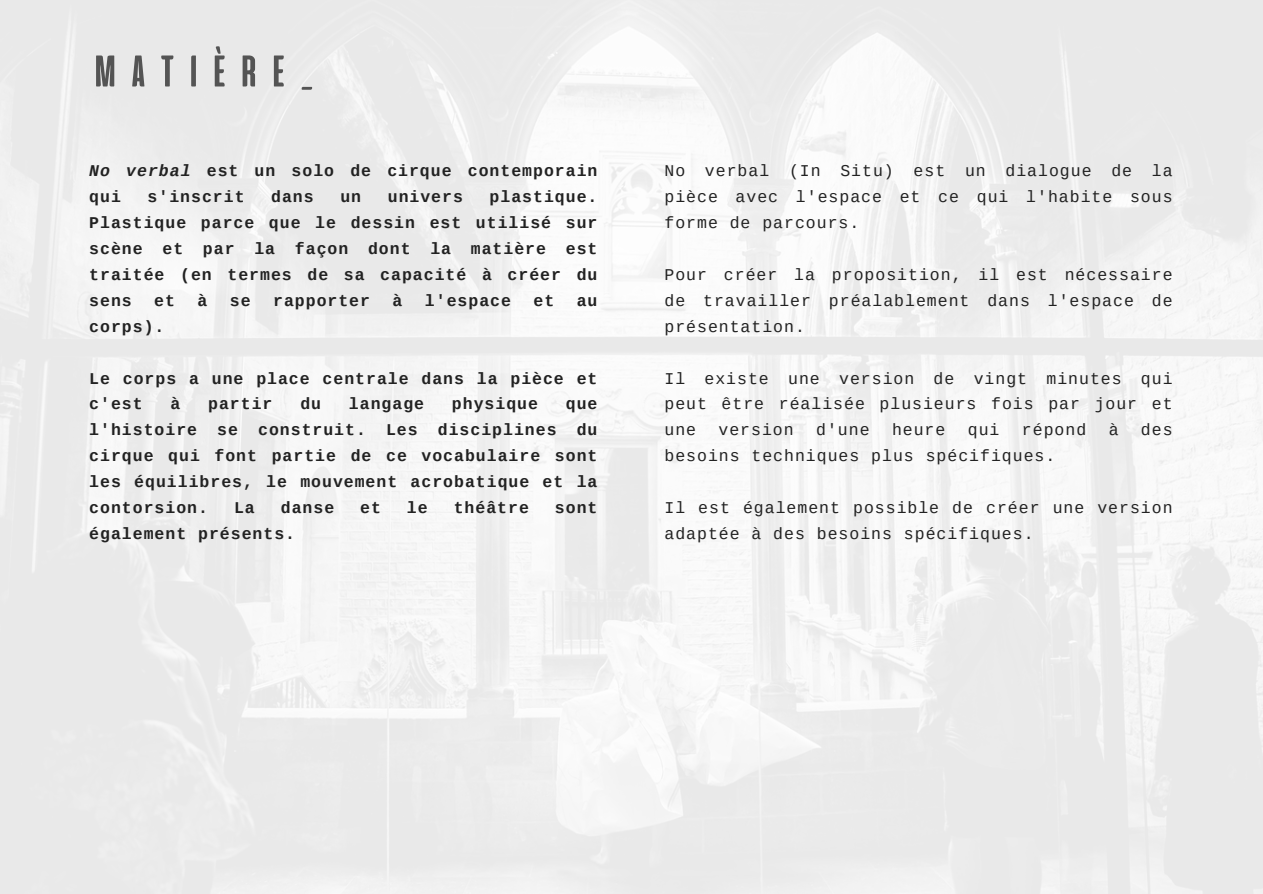
<style>
.page{position:relative;width:1263px;height:894px;background:#fff}
.page>*{position:absolute;margin:0;border:0;box-sizing:border-box;transform-origin:0 0}
.t1{font:700 52.5px "Alienscows";letter-spacing:.1em;color:#545454}
.t2{font:700 16.5px/25.8px "Cousine";letter-spacing:.06em;color:#222}
.t3{font:16.5px/25.8px "Cousine";letter-spacing:.06em;color:#222;text-align:justify}
.s1{font-style:italic}
</style>
<div class="page">
<h1 class="t1" style="left:89px;top:38px;width:231px">matière_</h1>
<h2 class="t2" style="left:89px;top:159px;width:510px"><span class="s1">No verbal</span> est un solo de cirque contemporain qui</h2>
<h2 class="t2" style="left:89px;top:185px;width:510px;text-align:justify;text-indent:400px">plastique.<br>Plastique parce que le dessin est utilisé sur scène et par la façon dont la matière est traitée (en termes de sa capacité à créer du sens</h2>
<h2 class="t2" style="left:148px;top:185px;width:98px">s'inscrit</h2>
<h2 class="t2" style="left:271px;top:185px;width:44px">dans</h2>
<h2 class="t2" style="left:340px;top:185px;width:22px">un</h2>
<h2 class="t2" style="left:388px;top:185px;width:77px">univers</h2>
<h2 class="t2" style="left:154px;top:288px;width:22px">et</h2>
<h2 class="t2" style="left:198px;top:288px;width:11px">à</h2>
<h2 class="t2" style="left:230px;top:288px;width:22px">se</h2>
<h2 class="t2" style="left:273px;top:288px;width:98px">rapporter</h2>
<h2 class="t2" style="left:393px;top:288px;width:11px">à</h2>
<h2 class="t2" style="left:425px;top:288px;width:88px">l'espace</h2>
<h2 class="t2" style="left:533px;top:288px;width:22px">et</h2>
<h2 class="t2" style="left:577px;top:288px;width:22px">au</h2>
<h2 class="t2" style="left:89px;top:314px;width:77px">corps).</h2>
<h2 class="t2" style="left:89px;top:366px;width:510px">Le corps a une place centrale dans la pièce et c'est</h2>
<h2 class="t2" style="left:171px;top:392px;width:11px">à</h2>
<h2 class="t2" style="left:208px;top:392px;width:66px">partir</h2>
<h2 class="t2" style="left:300px;top:392px;width:22px">du</h2>
<h2 class="t2" style="left:349px;top:392px;width:77px">langage</h2>
<h2 class="t2" style="left:452px;top:392px;width:88px">physique</h2>
<h2 class="t2" style="left:89px;top:392px;width:510px;text-align:justify;text-indent:476px">que l'histoire se construit. Les disciplines du cirque qui font partie de ce vocabulaire sont les équilibres, le mouvement acrobatique et la contorsion.</h2>
<h2 class="t2" style="left:234px;top:495px;width:22px">La</h2>
<h2 class="t2" style="left:281px;top:495px;width:55px">danse</h2>
<h2 class="t2" style="left:360px;top:495px;width:22px">et</h2>
<h2 class="t2" style="left:407px;top:495px;width:22px">le</h2>
<h2 class="t2" style="left:454px;top:495px;width:77px">théâtre</h2>
<h2 class="t2" style="left:555px;top:495px;width:44px">sont</h2>
<h2 class="t2" style="left:89px;top:521px;width:207px">également présents.</h2>
<p class="t3" style="left:664px;top:159px;width:510px">No verbal (In Situ) est un dialogue de la pièce avec l'espace et ce qui l'habite sous forme de parcours.</p>
<p class="t3" style="left:664px;top:262px;width:510px">Pour créer la proposition, il est nécessaire de travailler préalablement dans l'espace de présentation.</p>
<p class="t3" style="left:664px;top:366px;width:510px">Il existe une version de vingt minutes qui peut être réalisée plusieurs fois par jour et une</p>
<p class="t3" style="left:718px;top:418px;width:77px">version</p>
<p class="t3" style="left:816px;top:418px;width:55px">d'une</p>
<p class="t3" style="left:892px;top:418px;width:55px">heure</p>
<p class="t3" style="left:968px;top:418px;width:33px">qui</p>
<p class="t3" style="left:1022px;top:418px;width:66px">répond</p>
<p class="t3" style="left:1109px;top:418px;width:11px">à</p>
<p class="t3" style="left:1141px;top:418px;width:33px">des</p>
<p class="t3" style="left:664px;top:444px;width:392px">besoins techniques plus spécifiques.</p>
<p class="t3" style="left:664px;top:495px;width:510px">Il est également possible de créer une version adaptée à des besoins spécifiques.</p>
</div>
